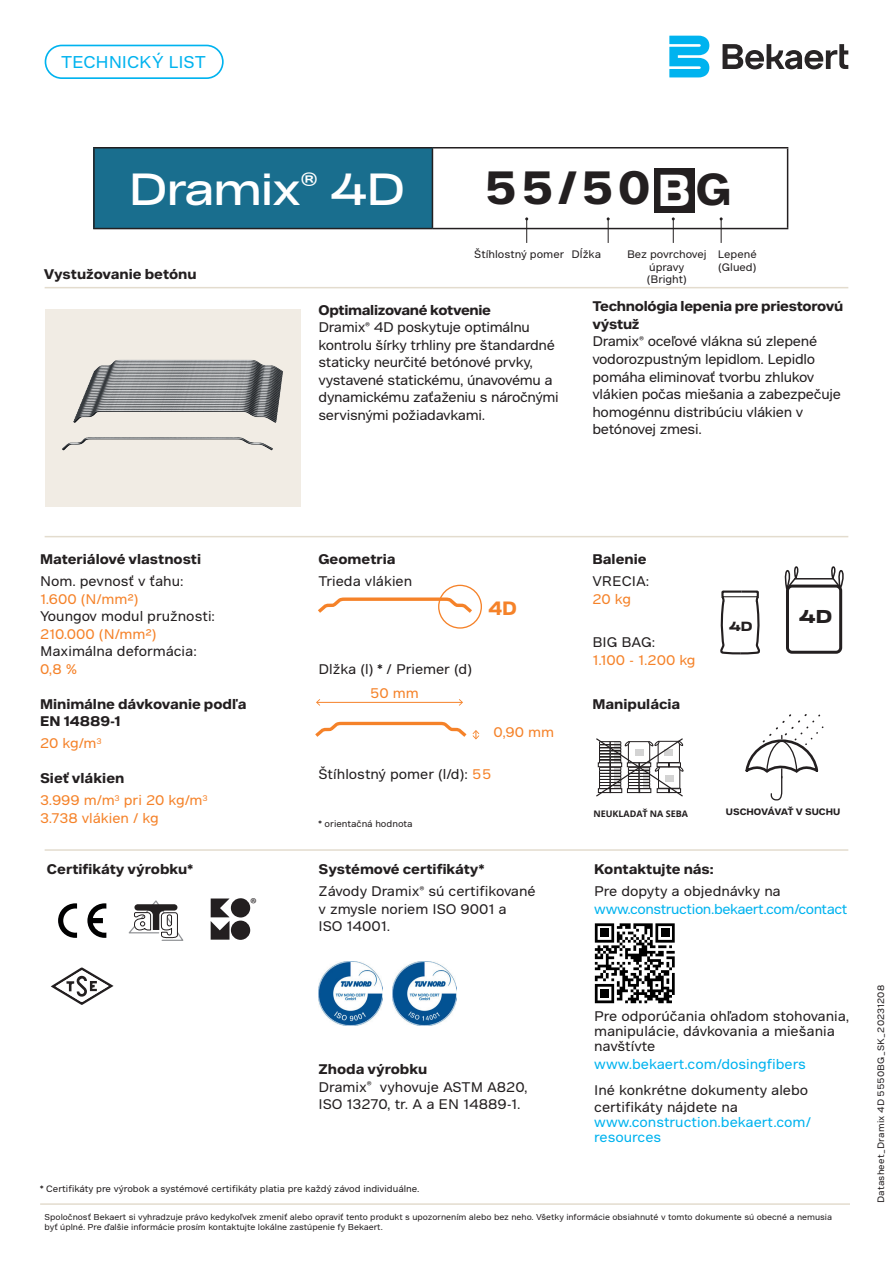
<style>
.page{position:relative;width:893px;height:1263px;background:#fff}
.page>*{position:absolute;margin:0;border:0;box-sizing:border-box;transform-origin:0 0}
.t1{font:700 45px "Bekaert Text";color:#231f20}
.MA_Productname{font:43.5px "Bekaert Headline";color:#fff}
.t2{font:700 18.6px "Bekaert Text";color:#f58229}
.t3{font:700 18px "Bekaert Headline";color:#231f20}
.MA_Benefit{font:16.5px "Bekaert Text";letter-spacing:-.01em;color:#00b3ef}
.t4{font:15.9px "Myriad Pro";color:#231f20}
.MA_Body{font:13.5px/17.5px "Bekaert Text";color:#231f20}
.MA_Body-2{font:13.5px/17.5px "Bekaert Text";letter-spacing:-.02em;color:#231f20}
.MA_Body-3{font:700 13.5px/17.5px "Bekaert Text";color:#231f20}
.MA_Body-4{font:13.5px/17.5px "Bekaert Text";color:#f58229}
.MA_Body-5{font:13.5px/15px "Bekaert Text";color:#00b3ef}
.MA_Body-6{font:13.5px "Bekaert Text";letter-spacing:-.03em;color:#00b3ef}
.t5{font:700 12.9px "Bekaert Headline";color:#231f20}
.MA_Body-7{font:10.5px/12px "Bekaert Text";color:#231f20;text-align:center}
.MA_Legal_text{font:9px "Bekaert Text";color:#231f20}
.MA_Legal_text-2{font:9px "Bekaert Text";letter-spacing:.02em;color:#231f20}
.t6{font:700 9px "Bekaert Text";color:#231f20}
.t7{font:700 9px "Noto Sans";color:#231f20}
.MA_Legal_text-3{font:8.25px/10.5px "Bekaert Text";color:#231f20}
.s1{font-size:43.2px;color:#fff}
.s2{font-size:43.2px}
.s3{font-weight:700}
.s4{color:#f58229}
.s5{color:#231f20}
</style>
<div class="page">
<div style="left:93px;top:147px;width:339px;height:82px;background:#196e8e"></div>
<hr style="left:93px;top:147px;width:339px;height:1px;background:#231f20">
<hr style="left:93px;top:148px;width:2px;height:80px;background:#231f20">
<hr style="left:432px;top:147px;width:356px;height:1px;background:#231f20">
<hr style="left:432px;top:148px;width:1px;height:80px;background:#231f20">
<hr style="left:787px;top:148px;width:1px;height:80px;background:#231f20">
<hr style="left:93px;top:228px;width:339px;height:1px;background:#231f20">
<hr style="left:432px;top:228px;width:356px;height:1px;background:#231f20">
<svg style="left:525px;top:217px;width:3px;height:26px"></svg>
<svg style="left:607px;top:217px;width:3px;height:26px"></svg>
<svg style="left:672px;top:217px;width:3px;height:26px"></svg>
<svg style="left:720px;top:217px;width:3px;height:26px"></svg>
<hr style="left:45px;top:287px;width:803px;height:1px;background:#e3dcce">
<hr style="left:45px;top:536px;width:803px;height:1px;background:#e3dcce">
<hr style="left:45px;top:849px;width:803px;height:2px;background:#e3dcce">
<hr style="left:40px;top:1203px;width:810px;height:2px;background:#e3dcce">
<hr style="left:317px;top:702px;width:145px;height:1px;background:#f58229">
<svg style="left:316px;top:699px;width:4px;height:7px"></svg>
<svg style="left:459px;top:699px;width:4px;height:7px"></svg>
<svg style="left:473px;top:730px;width:6px;height:9px"></svg>
<svg style="left:315px;top:722px;width:151px;height:15px"></svg>
<img style="left:392px;top:961px;width:64px;height:65px">
<img style="left:319px;top:961px;width:64px;height:65px">
<img style="left:45px;top:309px;width:256px;height:197px">
<div style="left:655px;top:168px;width:40px;height:44px;background:#231f20"></div>
<svg style="left:720px;top:590px;width:40px;height:65px"></svg>
<hr style="left:723px;top:596px;width:34px;height:1px;background:#231f20">
<div style="left:45px;top:45px;width:179px;height:34px;border:2px solid #00b3ef;border-radius:16px"></div>
<div style="left:786px;top:585px;width:56px;height:69px;border:3px solid #231f20;border-radius:5px"></div>
<hr style="left:795px;top:578px;width:38px;height:1px;background:#231f20">
<svg style="left:784px;top:566px;width:18px;height:24px"></svg>
<svg style="left:829px;top:566px;width:15px;height:24px"></svg>
<svg style="left:58px;top:903px;width:19px;height:35px"></svg>
<svg style="left:87px;top:903px;width:19px;height:35px"></svg>
<svg style="left:128px;top:900px;width:56px;height:41px"></svg>
<svg style="left:211px;top:898px;width:39px;height:42px"></svg>
<svg style="left:51px;top:967px;width:63px;height:38px"></svg>
<svg style="left:318px;top:597px;width:154px;height:16px"></svg>
<div style="left:438px;top:585px;width:44px;height:44px;border:1px solid #f58229;border-radius:50%"></div>
<svg style="left:745px;top:714px;width:78px;height:86px"></svg>
<svg style="left:596px;top:738px;width:88px;height:59px"></svg>
<svg style="left:595px;top:923px;width:80px;height:80px"></svg>
<div style="left:600px;top:989px;width:9px;height:9px;background:#000"></div>
<svg style="left:723px;top:44px;width:125px;height:25px"></svg>
<svg style="left:669px;top:36px;width:40px;height:41px;background:#32c2f2"></svg>
<p class="MA_Benefit" style="left:61px;top:52px;width:146px">TECHNICKÝ LIST</p>
<p class="MA_Productname" style="left:129px;top:163px;width:277px">Dramix<sup>®</sup> 4D</p>
<p class="MA_Body-3" style="left:44px;top:266px;width:154px">Vystužovanie betónu</p>
<p class="t1" style="left:484px;top:159px;width:249px">55/50<span class="s1">B</span><span class="s2">G</span></p>
<p class="MA_Body-7" style="left:474px;top:249px;width:91px">Štíhlostný pomer</p>
<p class="MA_Body-7" style="left:572px;top:249px;width:31px">Dĺžka</p>
<p class="MA_Body-7" style="left:627px;top:249px;width:81px">Bez povrchovej úpravy</p>
<p class="MA_Body-7" style="left:647px;top:273px;width:41px">(Bright)</p>
<p class="MA_Body-7" style="left:718px;top:249px;width:40px">Lepené</p>
<p class="MA_Body-7" style="left:718px;top:261px;width:40px">(Glued)</p>
<p class="MA_Body-2" style="left:319px;top:301px;width:242px"><span class="s3">Optimalizované kotvenie<br></span>Dramix<sup>®</sup> 4D poskytuje optimálnu kontrolu šírky trhliny pre štandardné staticky neurčité betónové prvky, vystavené statickému, únavovému a dynamickému zaťaženiu s náročnými servisnými požiadavkami.</p>
<p class="MA_Body-2" style="left:592px;top:298px;width:252px"><span class="s3">Technológia lepenia pre priestorovú výstuž<br></span>Dramix<sup>®</sup> oceľové vlákna sú zlepené vodorozpustným lepidlom. Lepidlo pomáha eliminovať tvorbu zhlukov vlákien počas miešania a zabezpečuje homogénnu distribúciu vlákien v betónovej zmesi.</p>
<p class="MA_Body-3" style="left:40px;top:551px;width:163px">Materiálové vlastnosti</p>
<p class="MA_Body" style="left:40px;top:572px;width:145px">Nom. pevnosť v ťahu:<br><span class="s4">1.600 (N/mm²)</span></p>
<p class="MA_Body" style="left:40px;top:607px;width:177px">Youngov modul pružnosti:<br><span class="s4">210.000 (N/mm²)</span></p>
<p class="MA_Body" style="left:40px;top:642px;width:158px">Maximálna deformácia:<br><span class="s4">0,8 %</span></p>
<p class="MA_Body-3" style="left:40px;top:695px;width:208px">Minimálne dávkovanie podľa<br>EN 14889-1</p>
<p class="MA_Body-4" style="left:40px;top:734px;width:63px">20 kg/m<sup>3</sup></p>
<p class="MA_Body-3" style="left:40px;top:770px;width:86px">Sieť vlákien</p>
<p class="MA_Body-4" style="left:40px;top:791px;width:169px">3.999 m/m<sup>3</sup> pri 20 kg/m<sup>3</sup></p>
<p class="MA_Body-4" style="left:40px;top:809px;width:120px">3.738 vlákien / kg</p>
<p class="MA_Body-3" style="left:47px;top:861px;width:148px">Certifikáty výrobku*</p>
<p class="t4" style="left:250px;top:894px;width:8px">®</p>
<p class="MA_Body-3" style="left:319px;top:551px;width:79px">Geometria</p>
<p class="MA_Body" style="left:319px;top:572px;width:95px">Trieda vlákien</p>
<p class="t2" style="left:488px;top:596px;width:30px">4D</p>
<p class="MA_Body" style="left:319px;top:660px;width:155px">Dlžka (l) * / Priemer (d)</p>
<p class="MA_Body-4" style="left:370px;top:685px;width:50px">50 mm</p>
<p class="MA_Body-4" style="left:494px;top:724px;width:62px">0,90 mm</p>
<p class="MA_Body" style="left:319px;top:765px;width:174px">Štíhlostný pomer (l/d): <span class="s4">55</span></p>
<p class="MA_Legal_text" style="left:319px;top:818px;width:96px">* orientačná hodnota</p>
<p class="MA_Body-3" style="left:319px;top:861px;width:167px">Systémové certifikáty*</p>
<p class="MA_Body" style="left:319px;top:882px;width:219px">Závody Dramix<sup>®</sup> sú certifikované v zmysle noriem ISO 9001 a<br>ISO 14001.</p>
<p class="MA_Body-3" style="left:319px;top:1061px;width:110px">Zhoda výrobku</p>
<p class="MA_Body" style="left:319px;top:1078px;width:211px">Dramix<sup>®</sup> vyhovuje ASTM A820,<br>ISO 13270, tr. A a EN 14889-1.</p>
<p class="MA_Legal_text" style="left:40px;top:1183px;width:381px">* Certifikáty pre výrobok a systémové certifikáty platia pre každý závod individuálne.</p>
<p class="MA_Body-3" style="left:592px;top:551px;width:56px">Balenie</p>
<p class="MA_Body" style="left:592px;top:572px;width:58px">VRECIA:<br><span class="s4">20 kg</span></p>
<p class="MA_Body-4" style="left:592px;top:633px;width:104px"><span class="s5">BIG BAG:<br></span>1.100 - 1.200 kg</p>
<p class="MA_Body-3" style="left:592px;top:695px;width:89px">Manipulácia</p>
<p class="t5" style="left:729px;top:618px;width:25px">4D</p>
<p class="t3" style="left:799px;top:604px;width:34px">4D</p>
<p class="t7" style="left:593px;top:807px;width:96px">NEUKLADAŤ NA SEBA</p>
<p class="t6" style="left:726px;top:805px;width:116px">USCHOVÁVAŤ V SUCHU</p>
<p class="MA_Body-3" style="left:594px;top:861px;width:121px">Kontaktujte nás:</p>
<p class="MA_Body" style="left:594px;top:882px;width:188px">Pre dopyty a objednávky na</p>
<p class="MA_Body-6" style="left:594px;top:900px;width:255px">www.construction.bekaert.com/contact</p>
<p class="MA_Body" style="left:594px;top:1009px;width:257px;line-height:15px">Pre odporúčania ohľadom stohovania, manipulácie, dávkovania a miešania navštívte</p>
<p class="MA_Body-5" style="left:594px;top:1056px;width:213px">www.bekaert.com/dosingfibers</p>
<p class="MA_Body" style="left:594px;top:1081px;width:215px">Iné konkrétne dokumenty alebo certifikáty nájdete na</p>
<p class="MA_Body-5" style="left:594px;top:1115px;width:218px">www.construction.bekaert.com/ resources</p>
<p class="MA_Legal_text-3" style="left:45px;top:1211px;width:789px">Spoločnosť Bekaert si vyhradzuje právo kedykoľvek zmeniť alebo opraviť tento produkt s upozornením alebo bez neho. Všetky informácie obsiahnuté v tomto dokumente sú obecné a nemusia byť úplné. Pre ďalšie informácie prosím kontaktujte lokálne zastúpenie fy Bekaert.</p>
<p class="MA_Legal_text-2" style="left:875px;top:1203px;width:220px;rotate:-90deg">Datasheet_Dramix 4D 5550BG_SK_20231208</p>
</div>
